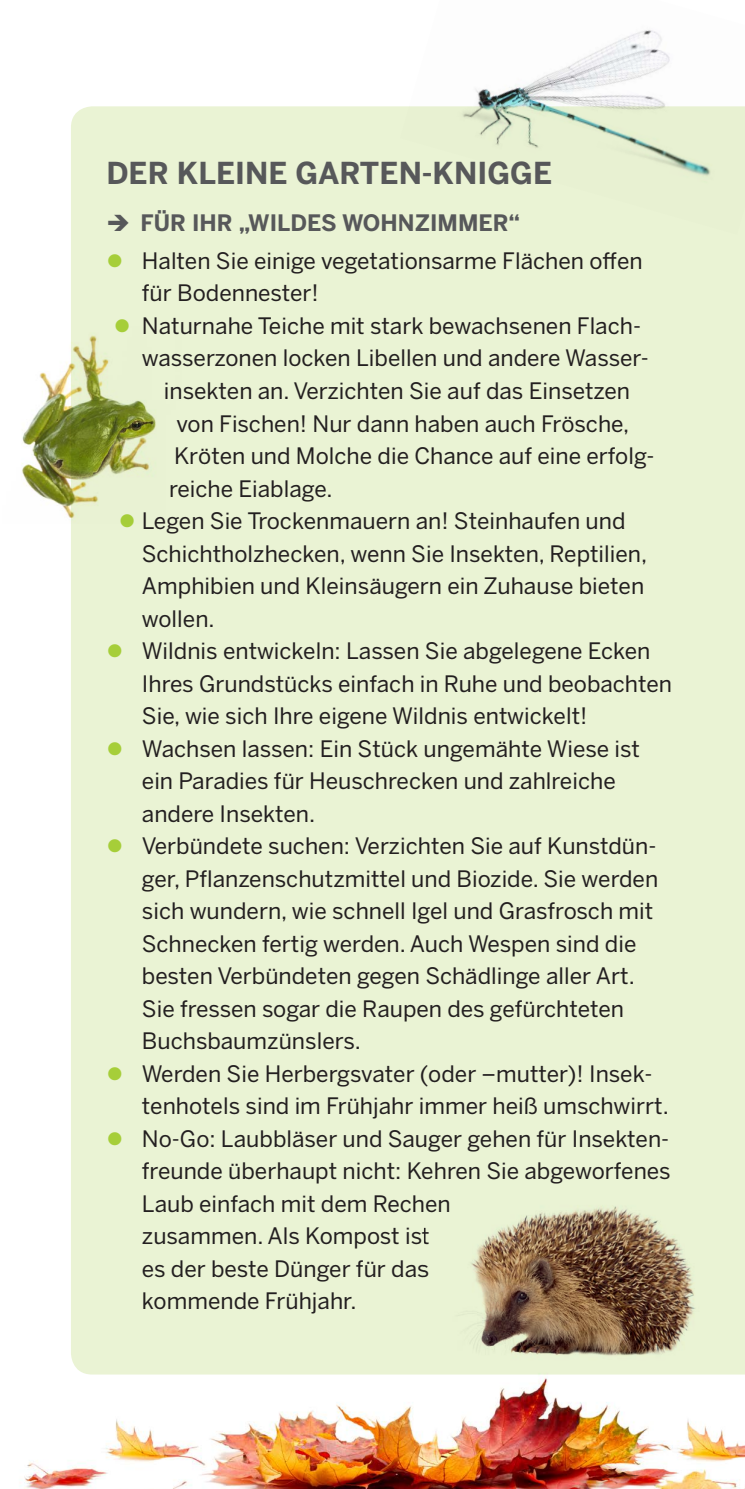
<style>
.page{position:relative;width:745px;height:1489px;background:#fff}
.page>*{position:absolute;margin:0;border:0;box-sizing:border-box;transform-origin:0 0}
.t1{font:700 30px "Benton Sans";color:#57585a}
.t2{font:22.5px/32.5px "Benton Sans";color:#231f20}
.t3{font:700 22.5px "Benton Sans";color:#57585a}
.s1{color:#a6ce39}
</style>
<div class="page">
<div style="left:71px;top:106px;width:673px;height:1183px;background:#eaf3d4"></div>
<img style="left:400px;top:30px;width:344px;height:204px">
<img style="left:21px;top:326px;width:161px;height:197px">
<img style="left:427px;top:1188px;width:296px;height:101px">
<img style="left:24px;top:1289px;width:546px;height:199px">
<img style="left:570px;top:1289px;width:174px;height:199px">
<h1 class="t1" style="left:106px;top:155px;width:447px">DER KLEINE GARTEN-KNIGGE</h1>
<p class="t3" style="left:106px;top:209px;width:415px">➔ FÜR IHR „WILDES WOHNZIMMER“</p>
<p class="t2" style="left:142px;top:244px;width:502px;text-indent:-35px"><span class="s1">●</span> Halten Sie einige vegetationsarme Flächen offen für Bodennester!</p>
<p class="t2" style="left:114px;top:309px;width:528px"><span class="s1">●</span> Naturnahe Teiche mit stark bewachsenen Flach-</p>
<p class="t2" style="left:142px;top:342px;width:508px">wasserzonen locken Libellen und andere Wasser-</p>
<p class="t2" style="left:164px;top:374px;width:467px">insekten an. Verzichten Sie auf das Einsetzen</p>
<p class="t2" style="left:176px;top:407px;width:454px">von Fischen! Nur dann haben auch Frösche,</p>
<p class="t2" style="left:174px;top:439px;width:481px">Kröten und Molche die Chance auf eine erfolg-</p>
<p class="t2" style="left:169px;top:472px;width:165px">reiche Eiablage.</p>
<p class="t2" style="left:142px;top:504px;width:506px;text-indent:-23px"><span class="s1">●</span> Legen Sie Trockenmauern an! Steinhaufen und Schichtholzhecken, wenn Sie Insekten, Reptilien, Amphibien und Kleinsäugern ein Zuhause bieten wollen.</p>
<p class="t2" style="left:142px;top:634px;width:531px;text-indent:-35px"><span class="s1">●</span> Wildnis entwickeln: Lassen Sie abgelegene Ecken<br>Ihres Grundstücks einfach in Ruhe und beobachten<br>Sie, wie sich Ihre eigene Wildnis entwickelt!</p>
<p class="t2" style="left:142px;top:732px;width:499px;text-indent:-35px"><span class="s1">●</span> Wachsen lassen: Ein Stück ungemähte Wiese ist ein Paradies für Heuschrecken und zahlreiche andere Insekten.</p>
<p class="t2" style="left:142px;top:829px;width:517px;text-indent:-35px"><span class="s1">●</span> Verbündete suchen: Verzichten Sie auf Kunstdün&shy;ger, Pflanzenschutzmittel und Biozide. Sie werden sich wundern, wie schnell Igel und Grasfrosch mit Schnecken fertig werden. Auch Wespen sind die besten Verbündeten gegen Schädlinge aller Art.<br>Sie fressen sogar die Raupen des gefürchteten Buchsbaumzünslers.</p>
<p class="t2" style="left:142px;top:1057px;width:528px;text-indent:-35px"><span class="s1">●</span> Werden Sie Herbergsvater (oder –mutter)! Insek&shy;tenhotels sind im Frühjahr immer heiß umschwirrt.</p>
<p class="t2" style="left:142px;top:1122px;width:530px;text-indent:-35px"><span class="s1">●</span> No-Go: Laubbläser und Sauger gehen für Insekten&shy;freunde überhaupt nicht: Kehren Sie abgeworfenes Laub einfach mit dem Rechen<br>zusammen. Als Kompost ist<br>es der beste Dünger für das<br>kommende Frühjahr.</p>
</div>
